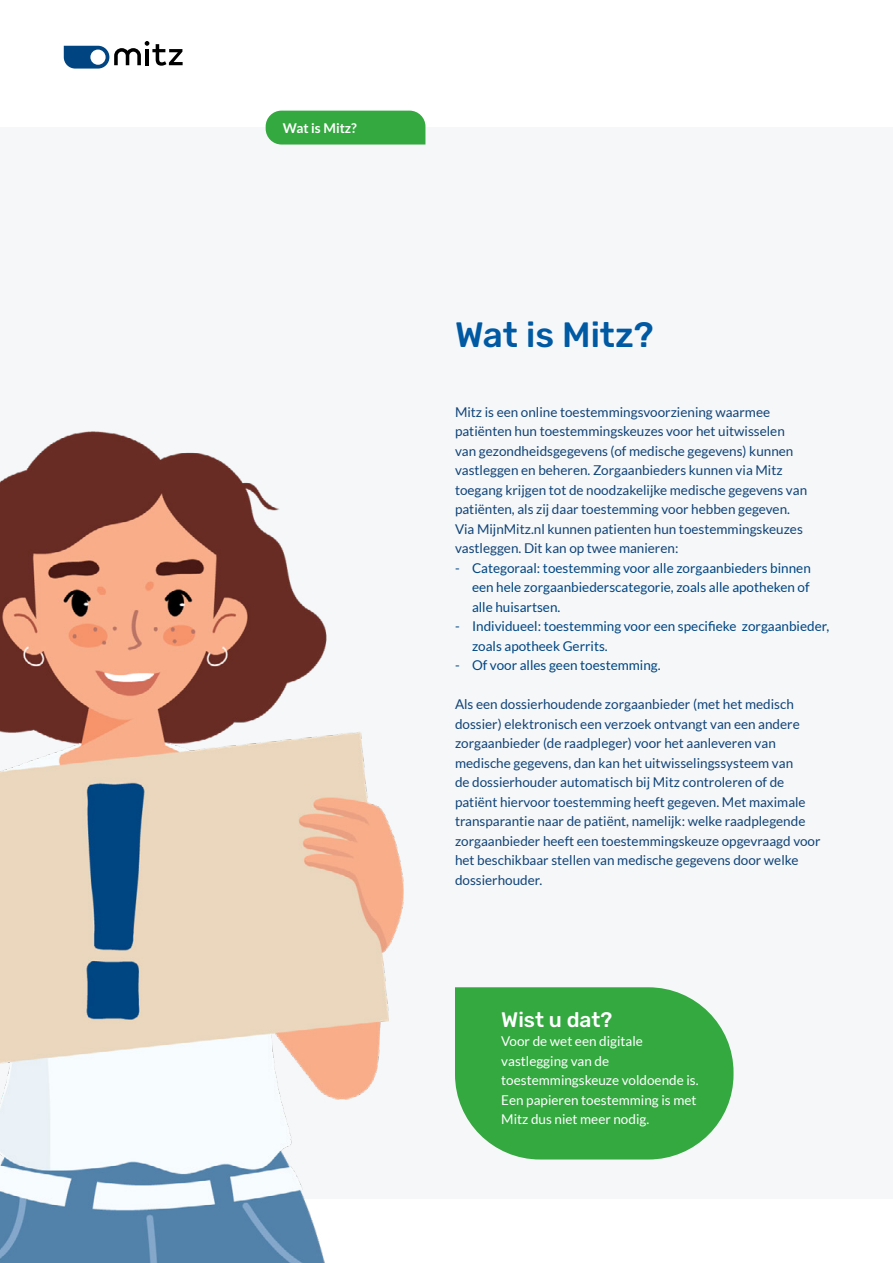
<style>
.page{position:relative;width:893px;height:1263px;background:#fff}
.page>*{position:absolute;margin:0;border:0;box-sizing:border-box;transform-origin:0 0}
.t1{font:500 35.25px "Rubik";color:#0059a3}
.t2{font:500 21px "Rubik";color:#fff}
.t3{font:13.5px/19.5px "Lato";color:#114378}
.t4{font:13.5px/19.5px "Lato";color:#004582;text-align:justify}
.t5{font:13.5px/19.5px "Lato";color:#fff}
.t6{font:700 13.5px "Lato";color:#fff}
</style>
<div class="page">
<div style="left:0;top:128px;width:893px;height:1071px;background:#f5f7f8"></div>
<svg style="left:64px;top:41px;width:119px;height:28px"></svg>
<img style="left:0;top:431px;width:404px;height:832px">
<div style="left:266px;top:111px;width:159px;height:34px;background:#34a940"></div>
<svg style="left:455px;top:987px;width:278px;height:172px;background:#46b051"></svg>
<p class="t6" style="left:283px;top:120px;width:75px">Wat is Mitz?</p>
<h1 class="t1" style="left:455px;top:314px;width:200px">Wat is Mitz?</h1>
<p class="t3" style="left:455px;top:402px;width:354px">Mitz is een online toestemmingsvoorziening waarmee patiënten hun toestemmingskeuzes voor het uitwisselen van gezondheidsgegevens (of medische gegevens) kunnen vastleggen en beheren. Zorgaanbieders kunnen via Mitz toegang krijgen tot de noodzakelijke medische gegevens van patiënten, als zij daar toestemming voor hebben gegeven.<br>Via MijnMitz.nl kunnen patienten hun toestemmingskeuzes vastleggen. Dit kan op twee manieren:</p>
<p class="t4" style="left:472px;top:558px;width:340px;text-indent:-17px">- Categoraal: toestemming voor alle zorgaanbieders binnen een hele zorgaanbiederscategorie, zoals alle apotheken of alle huisartsen.</p>
<p class="t4" style="left:472px;top:617px;width:359px;text-indent:-17px">- Individueel: toestemming voor een specifieke zorgaanbieder, zoals apotheek Gerrits.</p>
<p class="t4" style="left:455px;top:656px;width:207px">- Of voor alles geen toestemming.</p>
<p class="t3" style="left:455px;top:695px;width:367px">Als een dossierhoudende zorgaanbieder (met het medisch dossier) elektronisch een verzoek ontvangt van een andere zorgaanbieder (de raadpleger) voor het aanleveren van medische gegevens, dan kan het uitwisselingssysteem van<br>de dossierhouder automatisch bij Mitz controleren of de patiënt hiervoor toestemming heeft gegeven. Met maximale transparantie naar de patiënt, namelijk: welke raadplegende zorgaanbieder heeft een toestemmingskeuze opgevraagd voor het beschikbaar stellen van medische gegevens door welke dossierhouder.</p>
<h2 class="t2" style="left:501px;top:1007px;width:113px">Wist u dat?</h2>
<p class="t5" style="left:501px;top:1031px;width:199px">Voor de wet een digitale vastlegging van de toestemmingskeuze voldoende is.<br>Een papieren toestemming is met<br>Mitz dus niet meer nodig.</p>
</div>
